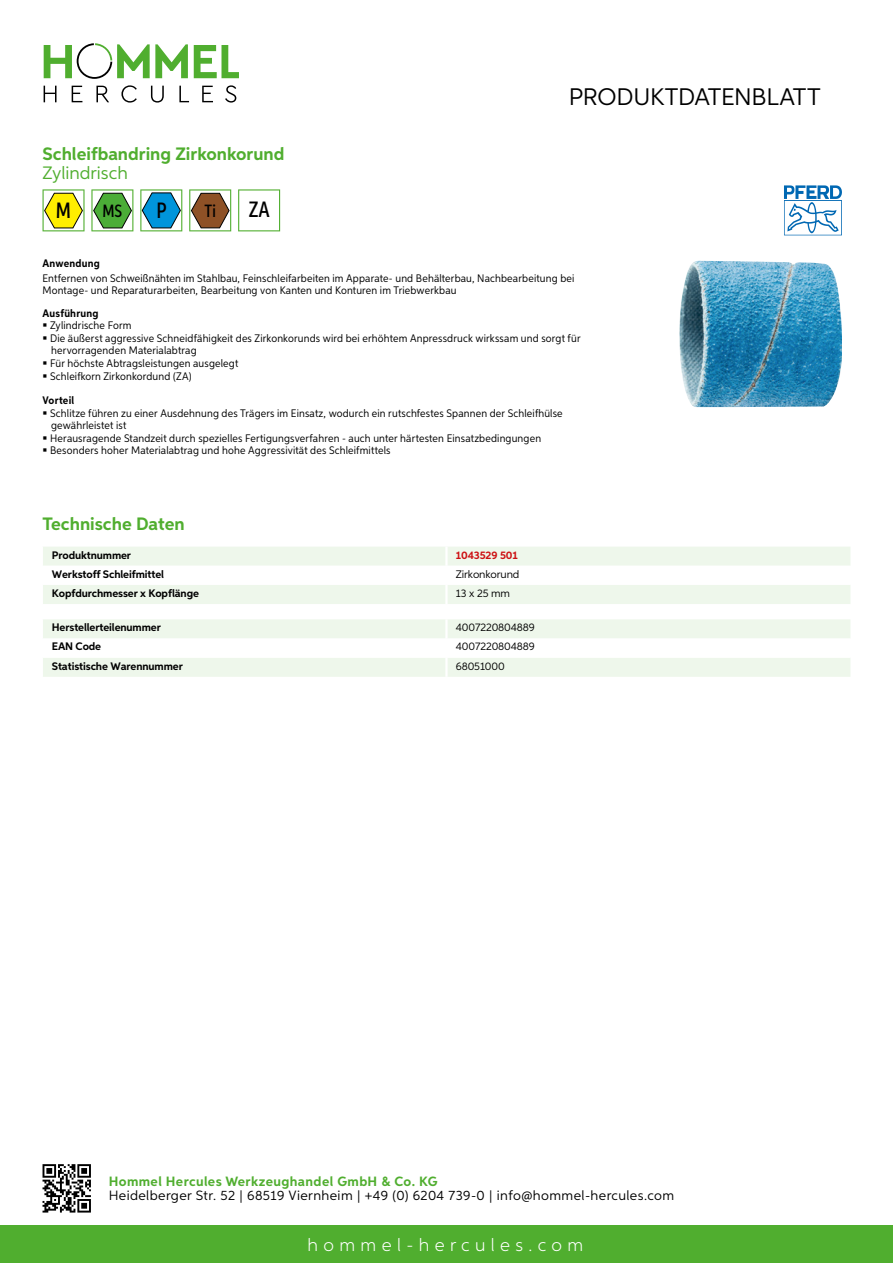
<style>
.page{position:relative;width:893px;height:1263px;background:#fff}
.page>*{position:absolute;margin:0;border:0;box-sizing:border-box;transform-origin:0 0}
.t1{font:24px "Aspira";letter-spacing:-.01em;color:#000}
.t2{font:500 22.2px "Aspira XX Nar";color:#000}
.t3{font:700 18px "Aspira";color:#50ae2f}
.t4{font:300 18px "Aspira";letter-spacing:.3em;color:#fff}
.t5{font:18px "Aspira";color:#50ae2f}
.t6{font:500 17.85px "Aspira XX Nar";color:#000}
.t7{font:13.5px "Aspira";letter-spacing:.03em;color:#000}
.t8{font:700 13.5px "Aspira";letter-spacing:.03em;color:#50ae2f}
.t9{font:10.95px/12.6px "Aspira Nar";letter-spacing:.015em;color:#000}
.t10{font:700 10.95px "Aspira";letter-spacing:-.01em;color:#000}
.t11{font:10.95px "Aspira";letter-spacing:-.01em;color:#000}
.t12{font:700 10.95px "Aspira Nar";letter-spacing:.02em;color:#000}
.t13{font:700 10.95px "Aspira";letter-spacing:-.01em;color:#cd1013}
</style>
<div class="page">
<div style="left:0;top:1226px;width:893px;height:37px;background:#50ae2f"></div>
<svg style="left:43px;top:1164px;width:48px;height:48px"></svg>
<svg style="left:194px;top:45px;width:45px;height:33px"></svg>
<svg style="left:44px;top:43px;width:144px;height:36px"></svg>
<svg style="left:44px;top:86px;width:13px;height:16px"></svg>
<svg style="left:72px;top:86px;width:10px;height:16px"></svg>
<svg style="left:96px;top:86px;width:13px;height:16px"></svg>
<svg style="left:121px;top:85px;width:16px;height:18px"></svg>
<svg style="left:151px;top:86px;width:13px;height:17px"></svg>
<svg style="left:179px;top:86px;width:10px;height:16px"></svg>
<svg style="left:202px;top:86px;width:11px;height:16px"></svg>
<svg style="left:225px;top:85px;width:11px;height:18px"></svg>
<svg style="left:43px;top:547px;width:807px;height:57px"></svg>
<hr style="left:445px;top:585px;width:3px;height:19px;background:#fff">
<svg style="left:43px;top:619px;width:807px;height:58px"></svg>
<hr style="left:445px;top:658px;width:3px;height:19px;background:#fff">
<svg style="left:43px;top:189px;width:42px;height:42px"></svg>
<svg style="left:91px;top:189px;width:42px;height:42px"></svg>
<svg style="left:140px;top:189px;width:42px;height:42px"></svg>
<svg style="left:189px;top:189px;width:42px;height:42px"></svg>
<svg style="left:238px;top:189px;width:42px;height:42px"></svg>
<img style="left:679px;top:261px;width:163px;height:146px">
<svg style="left:784px;top:185px;width:58px;height:50px"></svg>
<h3 class="t3" style="left:43px;top:142px;width:243px">Schleifbandring Zirkonkorund</h3>
<h3 class="t5" style="left:43px;top:162px;width:87px">Zylindrisch</h3>
<h2 class="t2" style="left:56px;top:197px;width:17px">M</h2>
<h3 class="t6" style="left:102px;top:200px;width:21px">MS</h3>
<h2 class="t2" style="left:156px;top:197px;width:12px">P</h2>
<h3 class="t6" style="left:205px;top:200px;width:13px">Ti</h3>
<h2 class="t2" style="left:249px;top:196px;width:23px">ZA</h2>
<h1 class="t1" style="left:569px;top:82px;width:253px">Produktdatenblatt</h1>
<p class="t12" style="left:43px;top:257px;width:59px">Anwendung</p>
<p class="t9" style="left:43px;top:273px;width:533px;line-height:12px">Entfernen von Schweißnähten im Stahlbau, Feinschleifarbeiten im Apparate- und Behälterbau, Nachbearbeitung bei<br>Montage- und Reparaturarbeiten, Bearbeitung von Kanten und Konturen im Triebwerkbau</p>
<p class="t12" style="left:43px;top:306px;width:58px">Ausführung</p>
<p class="t9" style="left:50px;top:319px;width:532px">Zylindrische Form<br>Die äußerst aggressive Schneidfähigkeit des Zirkonkorunds wird bei erhöhtem Anpressdruck wirkssam und sorgt für hervorragenden Materialabtrag<br>Für höchste Abtragsleistungen ausgelegt<br>Schleifkorn Zirkonkordund (ZA)</p>
<p class="t12" style="left:43px;top:394px;width:33px">Vorteil</p>
<p class="t9" style="left:50px;top:407px;width:514px">Schlitze führen zu einer Ausdehnung des Trägers im Einsatz, wodurch ein rutschfestes Spannen der Schleifhülse gewährleistet ist<br>Herausragende Standzeit durch spezielles Fertigungsverfahren - auch unter härtesten Einsatzbedingungen Besonders hoher Materialabtrag und hohe Aggressivität des Schleifmittels</p>
<h3 class="t3" style="left:43px;top:512px;width:144px">Technische Daten</h3>
<p class="t10" style="left:52px;top:548px;width:81px">Produktnummer</p>
<p class="t13" style="left:456px;top:548px;width:63px">1043529 501</p>
<p class="t10" style="left:52px;top:567px;width:114px">Werkstoff Schleifmittel</p>
<p class="t11" style="left:456px;top:567px;width:65px">Zirkonkorund</p>
<p class="t10" style="left:52px;top:586px;width:149px">Kopfdurchmesser x Kopflänge</p>
<p class="t11" style="left:456px;top:586px;width:56px">13 x 25 mm</p>
<p class="t10" style="left:52px;top:621px;width:111px">Herstellerteilenummer</p>
<p class="t11" style="left:456px;top:621px;width:81px">4007220804889</p>
<p class="t10" style="left:52px;top:640px;width:51px">EAN Code</p>
<p class="t11" style="left:456px;top:640px;width:81px">4007220804889</p>
<p class="t10" style="left:52px;top:659px;width:132px">Statistische Warennummer</p>
<p class="t11" style="left:456px;top:659px;width:50px">68051000</p>
<p class="t8" style="left:109px;top:1172px;width:330px">Hommel Hercules Werkzeughandel GmbH &amp; Co. KG</p>
<p class="t7" style="left:109px;top:1187px;width:567px">Heidelberger Str. 52 | 68519 Viernheim | +49 (0) 6204 739-0 | info@hommel-hercules.com</p>
<h3 class="t4" style="left:307px;top:1234px;width:277px">hommel-hercules.com</h3>
</div>
